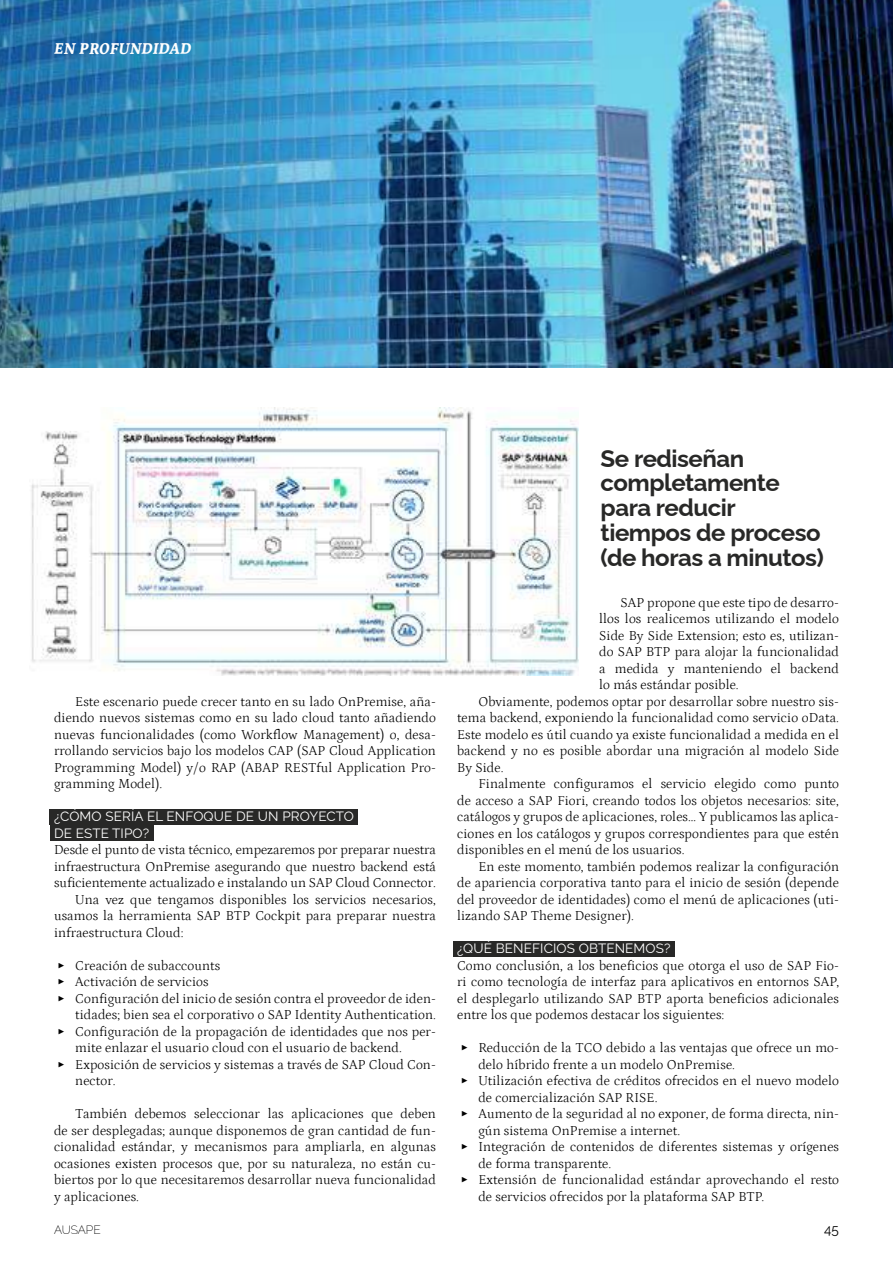
<style>
.page{position:relative;width:893px;height:1263px;background:#fff}
.page>*{position:absolute;margin:0;border:0;box-sizing:border-box;transform-origin:0 0}
.t1{font:700 24px/24.8px "Raleway";letter-spacing:-.02em;color:#282827}
.t2{font:italic 800 16.5px "Petrona";color:#fff}
.t3{font:13.5px/16.5px "Petrona";letter-spacing:.01em;color:#000;text-align:justify}
.t4{font:13.5px/16.5px "Raleway";letter-spacing:.01em;color:#fff}
.t5{font:13.5px "Raleway";color:#000}
.t6{font:100 12px "Raleway";color:#000}
</style>
<div class="page">
<img style="left:0;top:0;width:893px;height:368px">
<div style="left:453px;top:941px;width:222px;height:15px;background:#282827"></div>
<div style="left:50px;top:809px;width:308px;height:15px;background:#282827"></div>
<div style="left:50px;top:825px;width:103px;height:16px;background:#282827"></div>
<img style="left:31px;top:407px;width:547px;height:268px">
<p class="t2" style="left:54px;top:36px;width:139px">EN PROFUNDIDAD</p>
<p class="t3" style="left:54px;top:692px;width:383px;text-indent:21px">Este escenario puede crecer tanto en su lado OnPremise, aña&shy;diendo nuevos sistemas como en su lado cloud tanto añadiendo nuevas funcionalidades (como Workflow Management) o, desa&shy;rrollando servicios bajo los modelos CAP (SAP Cloud Application Programming Model) y/o RAP (ABAP RESTful Application Pro&shy;gramming Model).</p>
<p class="t4" style="left:54px;top:807px;width:302px">¿CÓMO SERÍA EL ENFOQUE DE UN PROYECTO<br>DE ESTE TIPO?</p>
<p class="t3" style="left:54px;top:841px;width:383px">Desde el punto de vista técnico, empezaremos por preparar nuestra</p>
<p class="t3" style="left:54px;top:857px;width:383px">infraestructura OnPremise asegurando que nuestro backend está</p>
<p class="t3" style="left:54px;top:874px;width:383px">suficientemente actualizado e instalando un SAP Cloud Connector.</p>
<p class="t3" style="left:75px;top:890px;width:362px">Una vez que tengamos disponibles los servicios necesarios,</p>
<p class="t3" style="left:54px;top:907px;width:383px">usamos la herramienta SAP BTP Cockpit para preparar nuestra</p>
<p class="t3" style="left:54px;top:923px;width:131px">infraestructura Cloud:</p>
<p class="t3" style="left:58px;top:956px;width:163px">▶ Creación de subaccounts</p>
<p class="t3" style="left:58px;top:973px;width:152px">▶ Activación de servicios</p>
<p class="t3" style="left:58px;top:989px;width:379px">▶ Configuración del inicio de sesión contra el proveedor de iden-</p>
<p class="t3" style="left:75px;top:1006px;width:362px">tidades; bien sea el corporativo o SAP Identity Authentication.</p>
<p class="t3" style="left:58px;top:1022px;width:379px">▶ Configuración de la propagación de identidades que nos per-</p>
<p class="t3" style="left:75px;top:1038px;width:328px">mite enlazar el usuario cloud con el usuario de backend.</p>
<p class="t3" style="left:58px;top:1055px;width:379px">▶ Exposición de servicios y sistemas a través de SAP Cloud Con-</p>
<p class="t3" style="left:75px;top:1071px;width:42px">nector.</p>
<p class="t3" style="left:54px;top:1104px;width:383px;text-indent:21px">También debemos seleccionar las aplicaciones que deben de ser desplegadas; aunque disponemos de gran cantidad de fun&shy;cionalidad estándar, y mecanismos para ampliarla, en algunas ocasiones existen procesos que, por su naturaleza, no están cu&shy;biertos por lo que necesitaremos desarrollar nueva funcionalidad y aplicaciones.</p>
<p class="t6" style="left:54px;top:1220px;width:48px">AUSAPE</p>
<h1 class="t1" style="left:601px;top:443px;width:225px">Se rediseñan completamente para reducir tiempos de proceso (de horas a minutos)</h1>
<p class="t3" style="left:620px;top:593px;width:220px">SAP propone que este tipo de desarro-</p>
<p class="t3" style="left:599px;top:610px;width:241px">llos los realicemos utilizando el modelo</p>
<p class="t3" style="left:599px;top:626px;width:241px">Side By Side Extension; esto es, utilizan-</p>
<p class="t3" style="left:599px;top:643px;width:241px">do SAP BTP para alojar la funcionalidad</p>
<p class="t3" style="left:599px;top:659px;width:241px">a medida y manteniendo el backend</p>
<p class="t3" style="left:599px;top:676px;width:141px">lo más estándar posible.</p>
<p class="t3" style="left:478px;top:692px;width:362px">Obviamente, podemos optar por desarrollar sobre nuestro sis-</p>
<p class="t3" style="left:457px;top:709px;width:383px">tema backend, exponiendo la funcionalidad como servicio oData.</p>
<p class="t3" style="left:457px;top:725px;width:383px">Este modelo es útil cuando ya existe funcionalidad a medida en el</p>
<p class="t3" style="left:457px;top:742px;width:383px">backend y no es posible abordar una migración al modelo Side</p>
<p class="t3" style="left:457px;top:758px;width:48px">By Side.</p>
<p class="t3" style="left:478px;top:775px;width:362px">Finalmente configuramos el servicio elegido como punto</p>
<p class="t3" style="left:457px;top:791px;width:383px">de acceso a SAP Fiori, creando todos los objetos necesarios: site,</p>
<p class="t3" style="left:457px;top:808px;width:383px">catálogos y grupos de aplicaciones, roles… Y publicamos las aplica-</p>
<p class="t3" style="left:457px;top:824px;width:383px">ciones en los catálogos y grupos correspondientes para que estén</p>
<p class="t3" style="left:457px;top:841px;width:229px">disponibles en el menú de los usuarios.</p>
<p class="t3" style="left:478px;top:857px;width:362px">En este momento, también podemos realizar la configuración</p>
<p class="t3" style="left:457px;top:874px;width:383px">de apariencia corporativa tanto para el inicio de sesión (depende</p>
<p class="t3" style="left:457px;top:890px;width:383px">del proveedor de identidades) como el menú de aplicaciones (uti-</p>
<p class="t3" style="left:457px;top:907px;width:178px">lizando SAP Theme Designer).</p>
<p class="t4" style="left:457px;top:939px;width:215px">¿QUÉ BENEFICIOS OBTENEMOS?</p>
<p class="t3" style="left:457px;top:956px;width:383px">Como conclusión, a los beneficios que otorga el uso de SAP Fio&shy;ri como tecnología de interfaz para aplicativos en entornos SAP, el desplegarlo utilizando SAP BTP aporta beneficios adicionales entre los que podemos destacar los siguientes:</p>
<p class="t3" style="left:461px;top:1038px;width:379px">▶ Reducción de la TCO debido a las ventajas que ofrece un mo-</p>
<p class="t3" style="left:478px;top:1055px;width:258px">delo híbrido frente a un modelo OnPremise.</p>
<p class="t3" style="left:461px;top:1071px;width:379px">▶ Utilización efectiva de créditos ofrecidos en el nuevo modelo</p>
<p class="t3" style="left:478px;top:1088px;width:181px">de comercialización SAP RISE.</p>
<p class="t3" style="left:461px;top:1104px;width:379px">▶ Aumento de la seguridad al no exponer, de forma directa, nin-</p>
<p class="t3" style="left:478px;top:1121px;width:203px">gún sistema OnPremise a internet.</p>
<p class="t3" style="left:461px;top:1137px;width:379px">▶ Integración de contenidos de diferentes sistemas y orígenes</p>
<p class="t3" style="left:478px;top:1154px;width:134px">de forma transparente.</p>
<p class="t3" style="left:461px;top:1170px;width:379px">▶ Extensión de funcionalidad estándar aprovechando el resto</p>
<p class="t3" style="left:478px;top:1187px;width:287px">de servicios ofrecidos por la plataforma SAP BTP.</p>
<p class="t5" style="left:824px;top:1218px;width:16px">45</p>
</div>
